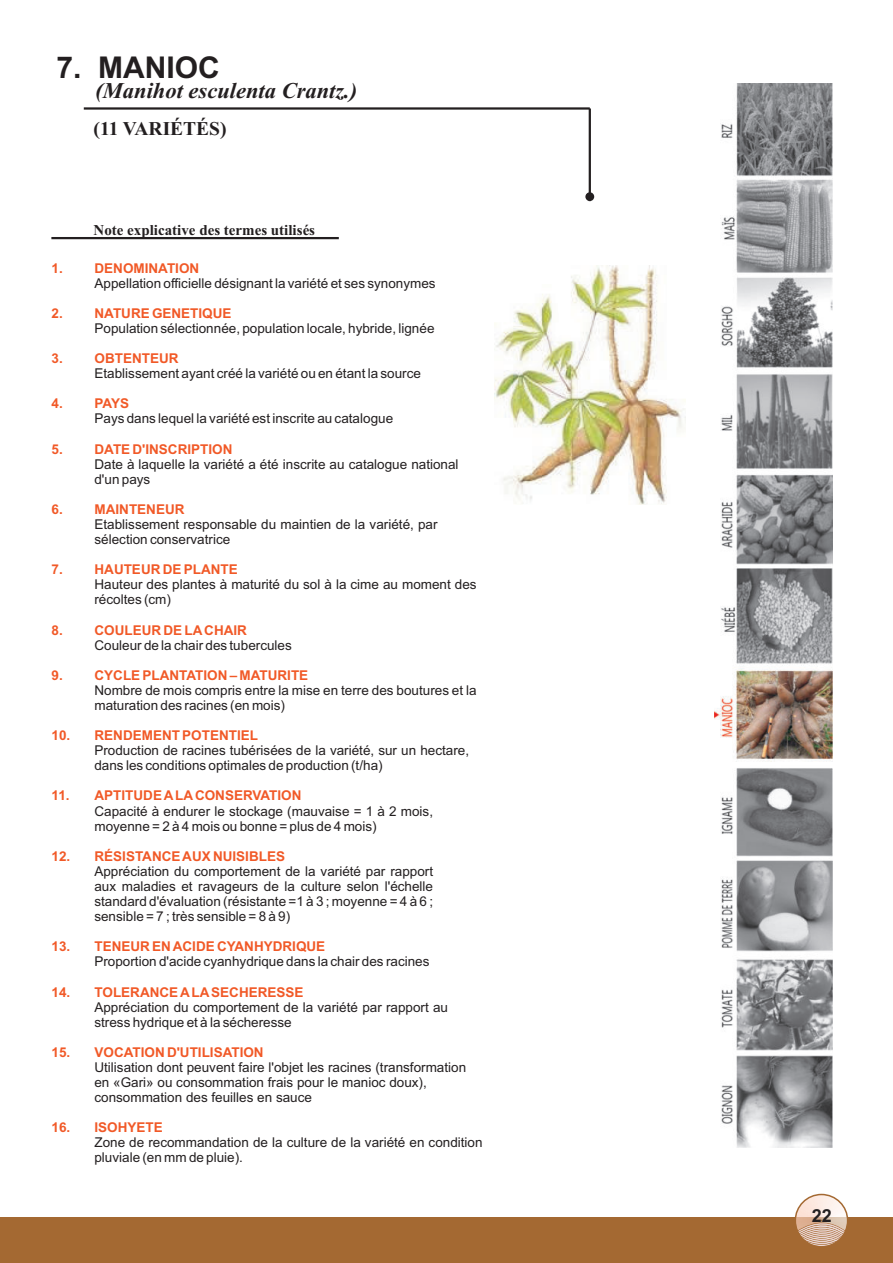
<style>
.page{position:relative;width:893px;height:1263px;background:#fff}
.page>*{position:absolute;margin:0;border:0;box-sizing:border-box;transform-origin:0 0}
.t1{font:700 30px "Arial";color:#231f20}
.t2{font:italic 700 22.5px "Times New Roman";color:#231f20}
.t3{font:700 19.5px "Times New Roman";color:#231f20}
.t4{font:700 18px "Arial";color:#231f20}
.t5{font:700 15px "Times New Roman";color:#231f20}
.t6{font:13.5px/15.1px "Arial";color:#231f20}
.t7{font:700 13.5px "Arial";color:#f15927}
</style>
<div class="page">
<div style="left:0;top:1217px;width:893px;height:46px;background:#a46932"></div>
<svg style="left:795px;top:1194px;width:53px;height:50px"></svg>
<div style="left:795px;top:1194px;width:53px;height:53px;border:2px solid #a46932;border-radius:50%"></div>
<hr style="left:84px;top:107px;width:506px;height:3px;background:#231f20">
<hr style="left:51px;top:237px;width:288px;height:2px;background:#231f20">
<hr style="left:589px;top:108px;width:2px;height:93px;background:#231f20">
<div style="left:585px;top:192px;width:9px;height:9px;background:#231f20;border-radius:50%"></div>
<img style="left:494px;top:265px;width:191px;height:240px">
<img style="left:715px;top:84px;width:117px;height:1063px">
<h1 class="t1" style="left:57px;top:51px;width:165px">7. MANIOC</h1>
<h2 class="t2" style="left:95px;top:83px;width:263px">(Manihot esculenta Crantz.)</h2>
<h3 class="t3" style="left:94px;top:117px;width:135px">(11 VARIÉTÉS)</h3>
<p class="t5" style="left:94px;top:222px;width:223px">Note explicative des termes utilisés</p>
<p class="t7" style="left:52px;top:260px;width:149px">1. DENOMINATION</p>
<p class="t7" style="left:52px;top:306px;width:181px">2. NATURE GENETIQUE</p>
<p class="t7" style="left:52px;top:351px;width:128px">3. OBTENTEUR</p>
<p class="t7" style="left:52px;top:396px;width:79px">4. PAYS</p>
<p class="t7" style="left:52px;top:441px;width:182px">5. DATE D'INSCRIPTION</p>
<p class="t6" style="left:94px;top:275px;width:343px">Appellation officielle désignant la variété et ses synonymes</p>
<p class="t6" style="left:94px;top:321px;width:341px">Population sélectionnée, population locale, hybride, lignée</p>
<p class="t6" style="left:94px;top:366px;width:328px">Etablissement ayant créé la variété ou en étant la source</p>
<p class="t6" style="left:94px;top:411px;width:300px">Pays dans lequel la variété est inscrite au catalogue</p>
<p class="t6" style="left:94px;top:456px;width:366px">Date à laquelle la variété a été inscrite au catalogue national d'un pays</p>
<p class="t6" style="left:94px;top:517px;width:345px">Etablissement responsable du maintien de la variété, par sélection conservatrice</p>
<p class="t6" style="left:94px;top:577px;width:384px">Hauteur des plantes à maturité du sol à la cime au moment des récoltes (cm)</p>
<p class="t6" style="left:94px;top:637px;width:199px">Couleur de la chair des tubercules</p>
<p class="t6" style="left:94px;top:683px;width:384px">Nombre de mois compris entre la mise en terre des boutures et la maturation des racines (en mois)</p>
<p class="t6" style="left:94px;top:743px;width:376px">Production de racines tubérisées de la variété, sur un hectare, dans les conditions optimales de production (t/ha)</p>
<p class="t6" style="left:94px;top:803px;width:340px">Capacité à endurer le stockage (mauvaise = 1 à 2 mois, moyenne = 2 à 4 mois ou bonne = plus de 4 mois)</p>
<p class="t6" style="left:94px;top:864px;width:340px;text-align:justify">Appréciation du comportement de la variété par rapport aux maladies et ravageurs de la culture selon l'échelle standard d'évaluation (résistante =1 à 3 ; moyenne = 4 à 6 ; sensible = 7 ; très sensible = 8 à 9)</p>
<p class="t6" style="left:94px;top:954px;width:337px">Proportion d'acide cyanhydrique dans la chair des racines</p>
<p class="t6" style="left:94px;top:999px;width:355px">Appréciation du comportement de la variété par rapport au stress hydrique et à la sécheresse</p>
<p class="t6" style="left:94px;top:1060px;width:373px">Utilisation dont peuvent faire l'objet les racines (transformation en «Gari» ou consommation frais pour le manioc doux), consommation des feuilles en sauce</p>
<p class="t6" style="left:94px;top:1135px;width:390px">Zone de recommandation de la culture de la variété en condition pluviale (en mm de pluie).</p>
<p class="t7" style="left:52px;top:502px;width:134px">6. MAINTENEUR</p>
<p class="t7" style="left:52px;top:562px;width:188px">7. HAUTEUR DE PLANTE</p>
<p class="t7" style="left:52px;top:622px;width:197px">8. COULEUR DE LA CHAIR</p>
<p class="t7" style="left:52px;top:668px;width:258px">9. CYCLE PLANTATION – MATURITE</p>
<p class="t7" style="left:52px;top:728px;width:208px">10. RENDEMENT POTENTIEL</p>
<p class="t7" style="left:52px;top:788px;width:251px">11. APTITUDE A LA CONSERVATION</p>
<p class="t7" style="left:52px;top:849px;width:235px">12. RÉSISTANCE AUX NUISIBLES</p>
<p class="t7" style="left:52px;top:939px;width:275px">13. TENEUR EN ACIDE CYANHYDRIQUE</p>
<p class="t7" style="left:52px;top:984px;width:253px">14. TOLERANCE A LA SECHERESSE</p>
<p class="t7" style="left:52px;top:1045px;width:214px">15. VOCATION D'UTILISATION</p>
<p class="t7" style="left:52px;top:1120px;width:113px">16. ISOHYETE</p>
<h3 class="t4" style="left:812px;top:1206px;width:22px">22</h3>
</div>
